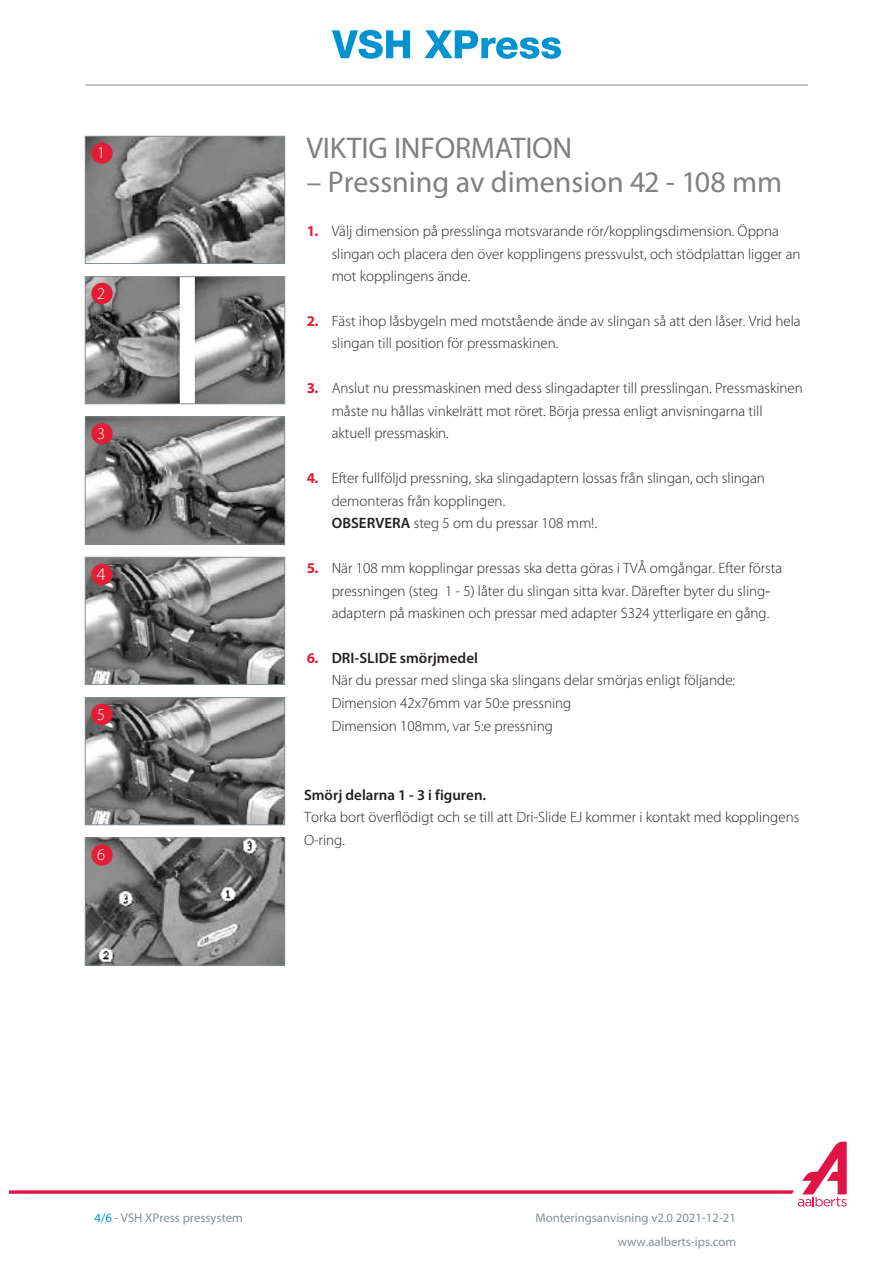
<style>
.page{position:relative;width:893px;height:1263px;background:#fff}
.page>*{position:absolute;margin:0;border:0;box-sizing:border-box;transform-origin:0 0}
.Rubrik{font:30px "Myriad Pro";color:#808080}
.t1{font:300 18px "Myriad Pro";color:#fff}
.t2{font:300 16.5px "Myriad Pro";color:#fff}
.t3{font:300 15px/22.5px "Myriad Pro";color:#231f20}
.t4{font:12.75px/24.6px "Myriad Pro";color:#849097;text-align:right}
.t5{font:12.75px "Myriad Pro";color:#828f96}
.s1{font-weight:700;color:#e41d35}
.s2{font-weight:600}
.s3{color:#0093d0}
</style>
<div class="page">
<hr style="left:85px;top:85px;width:723px;height:1px;background:#828f96">
<svg style="left:332px;top:30px;width:78px;height:29px"></svg>
<svg style="left:424px;top:30px;width:137px;height:29px"></svg>
<img style="left:87px;top:138px;width:196px;height:124px">
<div style="left:85px;top:136px;width:200px;height:128px;border:1px solid #828f96"></div>
<div style="left:91px;top:142px;width:22px;height:22px;background:#e41d35;border-radius:50%"></div>
<img style="left:87px;top:278px;width:196px;height:124px">
<div style="left:85px;top:276px;width:200px;height:128px;border:1px solid #828f96"></div>
<div style="left:91px;top:283px;width:22px;height:21px;background:#e41d35;border-radius:50%"></div>
<img style="left:87px;top:419px;width:196px;height:123px">
<div style="left:85px;top:417px;width:200px;height:127px;border:1px solid #828f96"></div>
<div style="left:91px;top:423px;width:22px;height:21px;background:#e41d35;border-radius:50%"></div>
<img style="left:87px;top:559px;width:196px;height:124px">
<div style="left:85px;top:557px;width:200px;height:128px;border:1px solid #828f96"></div>
<div style="left:91px;top:564px;width:22px;height:21px;background:#e41d35;border-radius:50%"></div>
<img style="left:87px;top:699px;width:196px;height:124px">
<div style="left:85px;top:697px;width:200px;height:128px;border:1px solid #828f96"></div>
<div style="left:91px;top:704px;width:22px;height:21px;background:#e41d35;border-radius:50%"></div>
<img style="left:87px;top:840px;width:196px;height:123px">
<div style="left:85px;top:838px;width:200px;height:127px;border:1px solid #828f96"></div>
<div style="left:91px;top:844px;width:22px;height:22px;background:#e41d35;border-radius:50%"></div>
<svg style="left:9px;top:1141px;width:838px;height:65px"></svg>
<p class="t2" style="left:97px;top:143px;width:10px">1</p>
<p class="t2" style="left:97px;top:283px;width:10px">2</p>
<p class="t2" style="left:97px;top:424px;width:10px">3</p>
<p class="t1" style="left:97px;top:563px;width:10px">4</p>
<p class="t2" style="left:97px;top:704px;width:10px">5</p>
<p class="t2" style="left:97px;top:845px;width:10px">6</p>
<p class="Rubrik" style="left:306px;top:130px;width:267px">VIKTIG INFORMATION</p>
<p class="Rubrik" style="left:306px;top:164px;width:477px">– Pressning av dimension 42 - 108 mm</p>
<p class="t3" style="left:332px;top:220px;width:470px;text-indent:-25px"><span class="s1">1.</span> Välj dimension på presslinga motsvarande rör/kopplingsdimension. Öppna slingan och placera den över kopplingens pressvulst, och stödplattan ligger an mot kopplingens ände.</p>
<p class="t3" style="left:332px;top:309px;width:470px;text-indent:-25px"><span class="s1">2.</span> Fäst ihop låsbygeln med motstående ände av slingan så att den låser. Vrid hela slingan till position för pressmaskinen.</p>
<p class="t3" style="left:332px;top:377px;width:473px;text-indent:-25px"><span class="s1">3.</span> Anslut nu pressmaskinen med dess slingadapter till presslingan. Pressmaskinen måste nu hållas vinkelrätt mot röret. Börja pressa enligt anvisningarna till aktuell pressmaskin.</p>
<p class="t3" style="left:332px;top:467px;width:435px;text-indent:-25px"><span class="s1">4.</span> Efter fullföljd pressning, ska slingadaptern lossas från slingan, och slingan demonteras från kopplingen.<br><span class="s2">OBSERVERA</span> steg 5 om du pressar 108 mm!.</p>
<p class="t3" style="left:332px;top:557px;width:452px;text-indent:-25px"><span class="s1">5.</span> När 108 mm kopplingar pressas ska detta göras i TVÅ omgångar. Efter första pressningen (steg 1 - 5) låter du slingan sitta kvar. Därefter byter du sling&shy;adaptern på maskinen och pressar med adapter S324 ytterligare en gång.</p>
<p class="t3" style="left:332px;top:647px;width:405px;text-indent:-25px"><span class="s1">6.</span> <span class="s2">DRI-SLIDE smörjmedel<br></span>När du pressar med slinga ska slingans delar smörjas enligt följande:<br>Dimension 42x76mm var 50:e pressning<br>Dimension 108mm, var 5:e pressning</p>
<p class="t3" style="left:304px;top:783px;width:497px"><span class="s2">Smörj delarna 1 - 3 i figuren.<br></span>Torka bort överflödigt och se till att Dri-Slide EJ kommer i kontakt med kopplingens<br>O-ring.</p>
<p class="t5" style="left:95px;top:1210px;width:150px"><span class="s3">4/6</span> - VSH XPress pressystem</p>
<p class="t4" style="left:536px;top:1205px;width:202px">Monteringsanvisning v2.0 2021-12-21 www.aalberts-ips.com</p>
</div>
